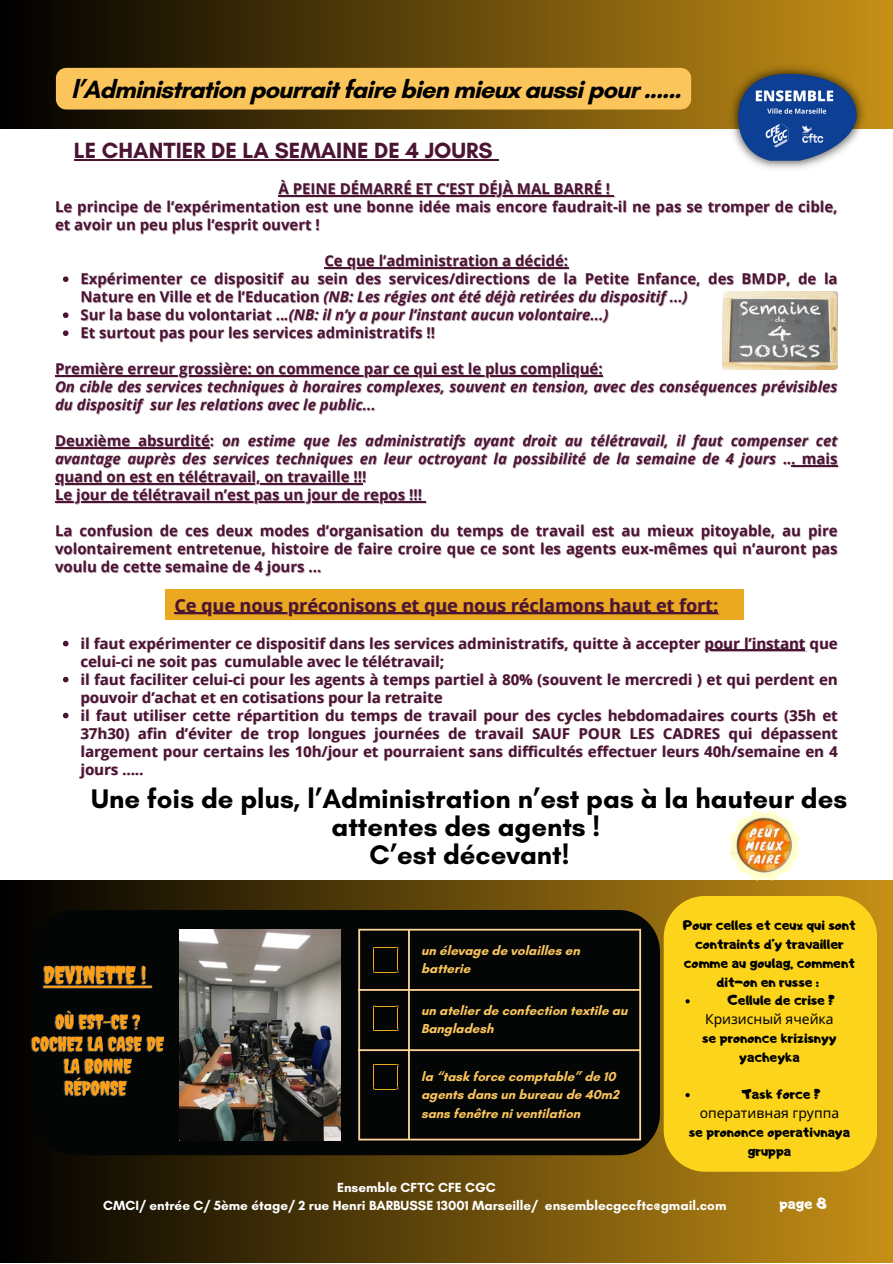
<style>
.page{position:relative;width:893px;height:1264px;background:#fff}
.page>*{position:absolute;margin:0;border:0;box-sizing:border-box;transform-origin:0 0}
.t1{font:700 27.45px/28px "Glacial Indifference";color:#000;text-align:center}
.t2{font:700 25.5px "Glacial Indifference";letter-spacing:-.04em;color:#000}
.t3{font:700 22.35px "Glacial Indifference";color:#4c1433}
.t4{font:700 18px "Open Sans";color:#4c1433}
.t5{font:700 15px/18px "Open Sans";color:#4c1433}
.t6{font:italic 700 15px/18px "Open Sans";color:#4c1433}
.t7{font:15px "Adigiana Toybox";color:#fff}
.t8{font:13.95px/18.8px "Adigiana Toybox";color:#000;text-align:center}
.t9{font:13.95px "Noto Sans";color:#000}
.t10{font:700 13.5px "Glacial Indifference";color:#fff}
.t11{font:700 13.2px/18px "Glacial Indifference";color:#fbc55c}
.s1{color:rgb(76 20 51/.4)}
.s2{font-style:italic}
.s3{font-style:normal}
.s4{font-style:normal;color:rgb(76 20 51/.4)}
</style>
<div class="page">
<img style="left:0;top:0;width:892px;height:1262px">
<hr style="left:704px;top:649px;width:101px;height:2px;background:#4c1433">
<svg style="left:63px;top:676px;width:5px;height:6px"></svg>
<svg style="left:63px;top:712px;width:5px;height:6px"></svg>
<hr style="left:278px;top:195px;width:332px;height:1px;background:#4c1433">
<hr style="left:334px;top:267px;width:234px;height:1px;background:#4c1433">
<hr style="left:55px;top:375px;width:547px;height:1px;background:#4c1433">
<hr style="left:55px;top:447px;width:155px;height:1px;background:#4c1433">
<hr style="left:791px;top:465px;width:46px;height:1px;background:#4c1433">
<hr style="left:55px;top:483px;width:307px;height:1px;background:#4c1433">
<hr style="left:55px;top:501px;width:367px;height:1px;background:#4c1433">
<hr style="left:174px;top:612px;width:544px;height:1px;background:#4c1433">
<img style="left:729px;top:811px;width:70px;height:69px">
<hr style="left:74px;top:159px;width:418px;height:2px;background:#4c1433">
<svg style="left:492px;top:159px;width:6px;height:2px"></svg>
<img style="left:722px;top:291px;width:115px;height:79px">
<img style="left:726px;top:61px;width:142px;height:113px">
<div style="left:32px;top:910px;width:628px;height:245px;background:#040606"></div>
<img style="left:180px;top:929px;width:160px;height:211px">
<img style="left:29px;top:960px;width:139px;height:139px">
<hr style="left:358px;top:930px;width:2px;height:208px;background:#ffd699">
<hr style="left:408px;top:930px;width:2px;height:208px;background:#ffd699">
<hr style="left:639px;top:930px;width:2px;height:208px;background:#ffd699">
<hr style="left:358px;top:928px;width:283px;height:2px;background:#ffd699">
<hr style="left:358px;top:989px;width:283px;height:1px;background:#ffd699">
<hr style="left:358px;top:1049px;width:283px;height:2px;background:#ffd699">
<hr style="left:358px;top:1138px;width:283px;height:2px;background:#ffd699">
<svg style="left:373px;top:947px;width:25px;height:25px"></svg>
<svg style="left:373px;top:1005px;width:25px;height:26px"></svg>
<svg style="left:373px;top:1064px;width:25px;height:25px"></svg>
<div style="left:56px;top:68px;width:635px;height:41px;background:#fbc55c;border-radius:10px"></div>
<div style="left:663px;top:895px;width:214px;height:276px;background:#fbd41b;border-radius:42px"></div>
<svg style="left:685px;top:999px;width:4px;height:4px"></svg>
<svg style="left:685px;top:1093px;width:4px;height:4px"></svg>
<p class="t2" style="left:71px;top:73px;width:612px">l’Administration pourrait faire bien mieux aussi pour ......</p>
<p class="t3" style="left:74px;top:136px;width:420px">LE CHANTIER DE LA SEMAINE DE 4 JOURS</p>
<p class="t5" style="left:278px;top:179px;width:333px">À PEINE DÉMARRÉ ET C’EST DÉJÀ MAL BARRÉ !</p>
<p class="t5" style="left:55px;top:197px;width:784px"><span class="s1">L</span>e principe de l’expérimentation est une bonne idée mais encore faudrait-il ne pas se tromper de cible, et avoir un peu plus l’esprit ouvert !</p>
<p class="t5" style="left:325px;top:251px;width:244px"><span class="s1">C</span>e que l’administration a décidé:</p>
<p class="t5" style="left:80px;top:269px;width:758px"><span class="s1">E</span>xpérimenter ce dispositif au sein des services/directions de la Petite Enfance, des BMDP, de la<br>Nature en Ville et de l’Education <span class="s2">(NB: Les régies ont été déjà retirées du dispositif ...)</span></p>
<p class="t6" style="left:80px;top:305px;width:529px"><span class="s3">Sur la base du volontariat ..</span>.(NB: il n’y a pour l’instant aucun volontaire...)</p>
<p class="t5" style="left:80px;top:323px;width:356px">Et surtout pas pour les services administratifs !!</p>
<p class="t5" style="left:55px;top:359px;width:549px">Première erreur grossière: on commence par ce qui est le plus compliqué:</p>
<p class="t6" style="left:55px;top:377px;width:784px">On cible des services techniques à horaires complexes, souvent en tension, avec des conséquences prévisibles du dispositif sur les relations avec le public...</p>
<p class="t6" style="left:55px;top:431px;width:784px;text-align:justify"><span class="s3">Deuxième absurdité</span><span class="s4">:</span> on estime que les administratifs ayant droit au télétravail, il faut compenser cet avantage auprès des services techniques en leur octroyant la possibilité de la semaine de 4 jours <span class="s4">..</span><span class="s3">. mais quand on est en télétravail, on travaille !!</span><span class="s4">!</span></p>
<p class="t5" style="left:55px;top:485px;width:368px">Le jour de télétravail n’est pas un jour de repos !!!</p>
<p class="t5" style="left:55px;top:521px;width:784px;text-align:justify">La confusion de ces deux modes d’organisation du temps de travail est au mieux pitoyable, au pire volontairement entretenue, histoire de faire croire que ce sont les agents eux-mêmes qui n’auront pas voulu de cette semaine de 4 jours ...</p>
<p class="t4" style="left:174px;top:592px;width:545px">Ce que nous préconisons et que nous réclamons haut et fort:</p>
<p class="t5" style="left:80px;top:634px;width:759px">il faut expérimenter ce dispositif dans les services administratifs, quitte à accepter pour l’instant <span class="s1">que </span>celui-ci ne soit pas cumulable avec le télétravail;</p>
<p class="t5" style="left:80px;top:669px;width:758px">il faut faciliter celui-ci pour les agents à temps partiel à 80% (souvent le mercredi ) et qui perdent en pouvoir d’achat et en cotisations pour la retraite</p>
<p class="t5" style="left:80px;top:705px;width:758px;text-align:justify">il faut utiliser cette répartition du temps de travail pour des cycles hebdomadaires courts (35h et 37h30) afin d’éviter de trop longues journées de travail SAUF POUR LES CADRES qui dépassent largement pour certains les 10h/jour et pourraient sans difficultés effectuer leurs 40h/semaine en 4 jours .....</p>
<p class="t1" style="left:91px;top:784px;width:757px">Une fois de plus, l’Administration n’est pas à la hauteur des attentes des agents !</p>
<p class="t1" style="left:369px;top:840px;width:201px">C’est décevant!</p>
<p class="t11" style="left:421px;top:941px;width:160px">un élevage de volailles en batterie</p>
<p class="t11" style="left:421px;top:1001px;width:208px">un atelier de confection textile au<br>Bangladesh</p>
<p class="t11" style="left:421px;top:1067px;width:199px">la “task force comptable” de 10 agents dans un bureau de 40m2 sans fenêtre ni ventilation</p>
<p class="t8" style="left:683px;top:915px;width:174px">Pour celles et ceux qui sont contraints d’y travailler comme au goulag, comment dit-on en russe :</p>
<p class="t9" style="left:705px;top:1009px;width:130px">Кризисный ячейка</p>
<p class="t8" style="left:702px;top:1028px;width:136px">se prononce krizisnyy yacheyka</p>
<p class="t8" style="left:727px;top:990px;width:109px">Cellule de crise ?</p>
<p class="t8" style="left:741px;top:1084px;width:81px">Task force ?</p>
<p class="t9" style="left:699px;top:1103px;width:141px">оперативная группа</p>
<p class="t8" style="left:688px;top:1121px;width:163px">se prononce operativnaya gruppa</p>
<p class="t10" style="left:337px;top:1178px;width:160px">Ensemble CFTC CFE CGC</p>
<p class="t10" style="left:103px;top:1196px;width:624px">CMCI/ entrée C/ 5ème étage/ 2 rue Henri BARBUSSE 13001 Marseille/ ensemblecgccftc@gmail.com</p>
<p class="t7" style="left:779px;top:1193px;width:49px">page 8</p>
</div>
